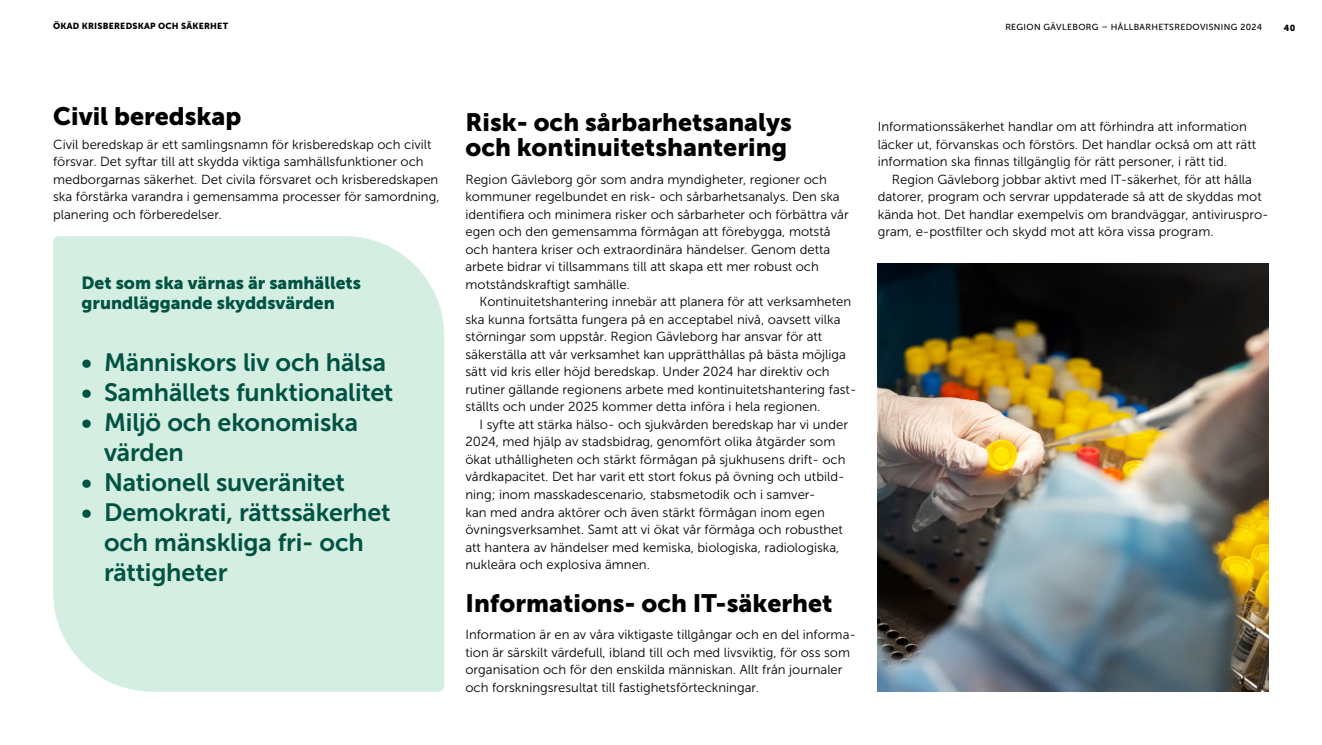
<style>
.page{position:relative;width:1322px;height:745px;background:#fff}
.page>*{position:absolute;margin:0;border:0;box-sizing:border-box;transform-origin:0 0}
.t1{font:25px/30px "Museo Sans 700";letter-spacing:-.005em;color:#005242}
.H2_900_20{font:25px/25px "Museo Sans 900";color:#000}
.H4_GRÖN{font:17.5px/20px "Museo Sans 900";color:#005242}
.P_RG_bröd_Museo_indrag{font:13.12px/17.5px "Museo Sans 300";color:#000}
.P_RG_bröd_Museo_första{font:13.12px/17.5px "Museo Sans 300";color:#000}
.t2{font:8.75px "Museo Sans 500";letter-spacing:.04em;color:#000}
.t3{font:8.75px "Museo Sans 900";letter-spacing:.025em;color:#000}
</style>
<div class="page">
<div style="left:53px;top:236px;width:391px;height:455px;background:#d4eee2"></div>
<img style="left:878px;top:263px;width:391px;height:428px">
<p class="t3" style="left:53px;top:21px;width:164px">Ökad krisberedskap och säkerhet</p>
<p class="t2" style="left:1005px;top:22px;width:258px">REGION GÄVLEBORG – HÅLLBARHETSREDOVISNING 2024</p>
<p class="t3" style="left:1284px;top:23px;width:13px">40</p>
<h2 class="H2_900_20" style="left:53px;top:104px;width:190px">Civil beredskap</h2>
<p class="P_RG_bröd_Museo_första" style="left:53px;top:135px;width:388px">Civil beredskap är ett samlingsnamn för krisberedskap och civilt försvar. Det syftar till att skydda viktiga samhällsfunktioner och medborgarnas säkerhet. Det civila försvaret och krisberedskapen ska förstärka varandra i gemensamma processer för samordning, planering och förberedelser.</p>
<p class="H4_GRÖN" style="left:81px;top:272px;width:281px">Det som ska värnas är samhällets grundläggande skyddsvärden</p>
<p class="t1" style="left:81px;top:347px;width:306px">• Människors liv och hälsa</p>
<p class="t1" style="left:81px;top:377px;width:313px">• Samhällets funktionalitet</p>
<p class="t1" style="left:104px;top:407px;width:256px;text-indent:-22px">• Miljö och ekonomiska värden</p>
<p class="t1" style="left:81px;top:467px;width:265px">• Nationell suveränitet</p>
<p class="t1" style="left:104px;top:497px;width:288px;text-indent:-22px">• Demokrati, rättssäkerhet och mänskliga fri- och rättigheter</p>
<h2 class="H2_900_20" style="left:465px;top:110px;width:328px">Risk- och sårbarhetsanalys och kontinuitetshantering</h2>
<p class="P_RG_bröd_Museo_första" style="left:465px;top:170px;width:385px">Region Gävleborg gör som andra myndigheter, regioner och kommuner regelbundet en risk- och sårbarhetsanalys. Den ska identifiera och minimera risker och sårbarheter och förbättra vår egen och den gemensamma förmågan att förebygga, motstå och hantera kriser och extraordinära händelser. Genom detta arbete bidrar vi tillsammans till att skapa ett mer robust och motståndskraftigt samhälle.</p>
<p class="P_RG_bröd_Museo_indrag" style="left:465px;top:293px;width:392px;text-indent:14px">Kontinuitetshantering innebär att planera för att verksamheten ska kunna fortsätta fungera på en acceptabel nivå, oavsett vilka störningar som uppstår. Region Gävleborg har ansvar för att säkerställa att vår verksamhet kan upprätthållas på bästa möjliga sätt vid kris eller höjd beredskap. Under 2024 har direktiv och rutiner gällande regionens arbete med kontinuitetshantering fast&shy;ställts och under 2025 kommer detta införa i hela regionen.</p>
<p class="P_RG_bröd_Museo_indrag" style="left:465px;top:415px;width:384px;text-indent:14px">I syfte att stärka hälso- och sjukvården beredskap har vi under 2024, med hjälp av stadsbidrag, genomfört olika åtgärder som ökat uthålligheten och stärkt förmågan på sjukhusens drift- och vårdkapacitet. Det har varit ett stort fokus på övning och utbild&shy;ning; inom masskadescenario, stabsmetodik och i samver-<br>kan med andra aktörer och även stärkt förmågan inom egen övningsverksamhet. Samt att vi ökat vår förmåga och robusthet att hantera av händelser med kemiska, biologiska, radiologiska, nukleära och explosiva ämnen.</p>
<h2 class="H2_900_20" style="left:465px;top:590px;width:368px">Informations- och IT-säkerhet</h2>
<p class="P_RG_bröd_Museo_första" style="left:465px;top:625px;width:392px">Information är en av våra viktigaste tillgångar och en del informa&shy;tion är särskilt värdefull, ibland till och med livsviktig, för oss som organisation och för den enskilda människan. Allt från journaler och forskningsresultat till fastighetsförteckningar.</p>
<p class="P_RG_bröd_Museo_första" style="left:878px;top:118px;width:380px">Informationssäkerhet handlar om att förhindra att information läcker ut, förvanskas och förstörs. Det handlar också om att rätt information ska finnas tillgänglig för rätt personer, i rätt tid.</p>
<p class="P_RG_bröd_Museo_indrag" style="left:878px;top:170px;width:392px;text-indent:14px">Region Gävleborg jobbar aktivt med IT-säkerhet, för att hålla datorer, program och servrar uppdaterade så att de skyddas mot kända hot. Det handlar exempelvis om brandväggar, antiviruspro&shy;gram, e-postfilter och skydd mot att köra vissa program.</p>
</div>
